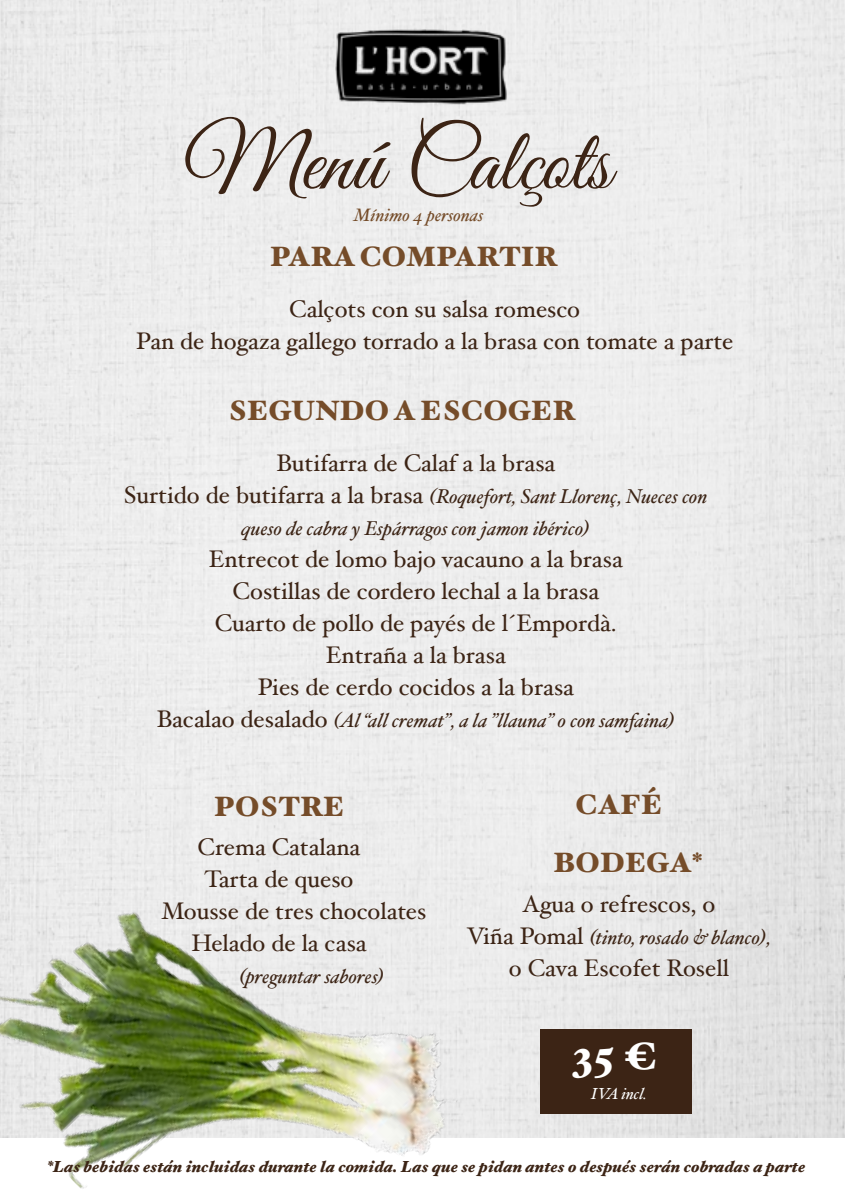
<style>
.page{position:relative;width:845px;height:1191px;background:#fff}
.page>*{position:absolute;margin:0;border:0;box-sizing:border-box;transform-origin:0 0}
.t1{font:88px "Great Vibes";color:#3c2415}
.t2{font:900 42px "Hoefler Text";color:#fff}
.t3{font:900 28px "Hoefler Text";color:#754c29}
.t4{font:24px/32px "Hoefler Text";color:#3c2415;text-align:center}
.t5{font:italic 20px/32px "Hoefler Text";color:#3c2415;text-align:center}
.t6{font:italic 18px "Hoefler Text";color:#754c29}
.t7{font:italic 900 16px "Hoefler Text";color:#3c2415}
.t8{font:italic 16px "Hoefler Text";color:#fff}
.s1{font-style:normal;font-size:24px}
</style>
<div class="page">
<img style="left:0;top:0;width:844px;height:1137px">
<img style="left:0;top:772px;width:516px;height:417px">
<img style="left:292px;top:3px;width:247px;height:124px">
<div style="left:540px;top:1029px;width:151px;height:84px;background:#3c2415"></div>
<h1 class="t1" style="left:184px;top:113px;width:428px">Menú Calçots</h1>
<p class="t3" style="left:269px;top:240px;width:289px">PARA COMPARTIR</p>
<p class="t4" style="left:136px;top:293px;width:598px">Calçots con su salsa romesco<br>Pan de hogaza gallego torrado a la brasa con tomate a parte</p>
<p class="t6" style="left:353px;top:204px;width:131px">Mínimo 4 personas</p>
<p class="t3" style="left:228px;top:394px;width:348px">SEGUNDO A ESCOGER</p>
<p class="t4" style="left:276px;top:447px;width:280px">Butifarra de Calaf a la brasa</p>
<p class="t5" style="left:124px;top:480px;width:584px"><span class="s1">Surtido de butifarra a la brasa</span> (Roquefort, Sant Llorenç, Nueces con queso de cabra y Espárragos con jamon ibérico)</p>
<p class="t4" style="left:209px;top:543px;width:415px">Entrecot de lomo bajo vacauno a la brasa<br>Costillas de cordero lechal a la brasa<br>Cuarto de pollo de payés de l´Empordà.<br>Entraña a la brasa<br>Pies de cerdo cocidos a la brasa</p>
<p class="t5" style="left:157px;top:704px;width:519px"><span class="s1">Bacalao desalado</span> (Al “all cremat”, a la ”llauna” o con samfaina)</p>
<p class="t3" style="left:214px;top:790px;width:132px">POSTRE</p>
<p class="t4" style="left:197px;top:830px;width:164px">Crema Catalana</p>
<p class="t4" style="left:204px;top:862px;width:150px">Tarta de queso</p>
<p class="t4" style="left:161px;top:894px;width:266px">Mousse de tres chocolates</p>
<p class="t4" style="left:191px;top:926px;width:177px">Helado de la casa</p>
<p class="t5" style="left:239px;top:959px;width:146px">(preguntar sabores)</p>
<p class="t3" style="left:575px;top:788px;width:88px">CAFÉ</p>
<p class="t3" style="left:553px;top:846px;width:151px">BODEGA*</p>
<p class="t4" style="left:522px;top:887px;width:194px">Agua o refrescos, o</p>
<p class="t5" style="left:466px;top:921px;width:306px"><span class="s1">Viña Pomal</span> (tinto, rosado &amp; blanco),</p>
<p class="t4" style="left:508px;top:951px;width:221px">o Cava Escofet Rosell</p>
<h2 class="t2" style="left:572px;top:1030px;width:86px">35 €</h2>
<p class="t8" style="left:590px;top:1084px;width:57px">IVA incl.</p>
<p class="t7" style="left:47px;top:1157px;width:760px">*Las bebidas están incluidas durante la comida. Las que se pidan antes o después serán cobradas a parte</p>
</div>
